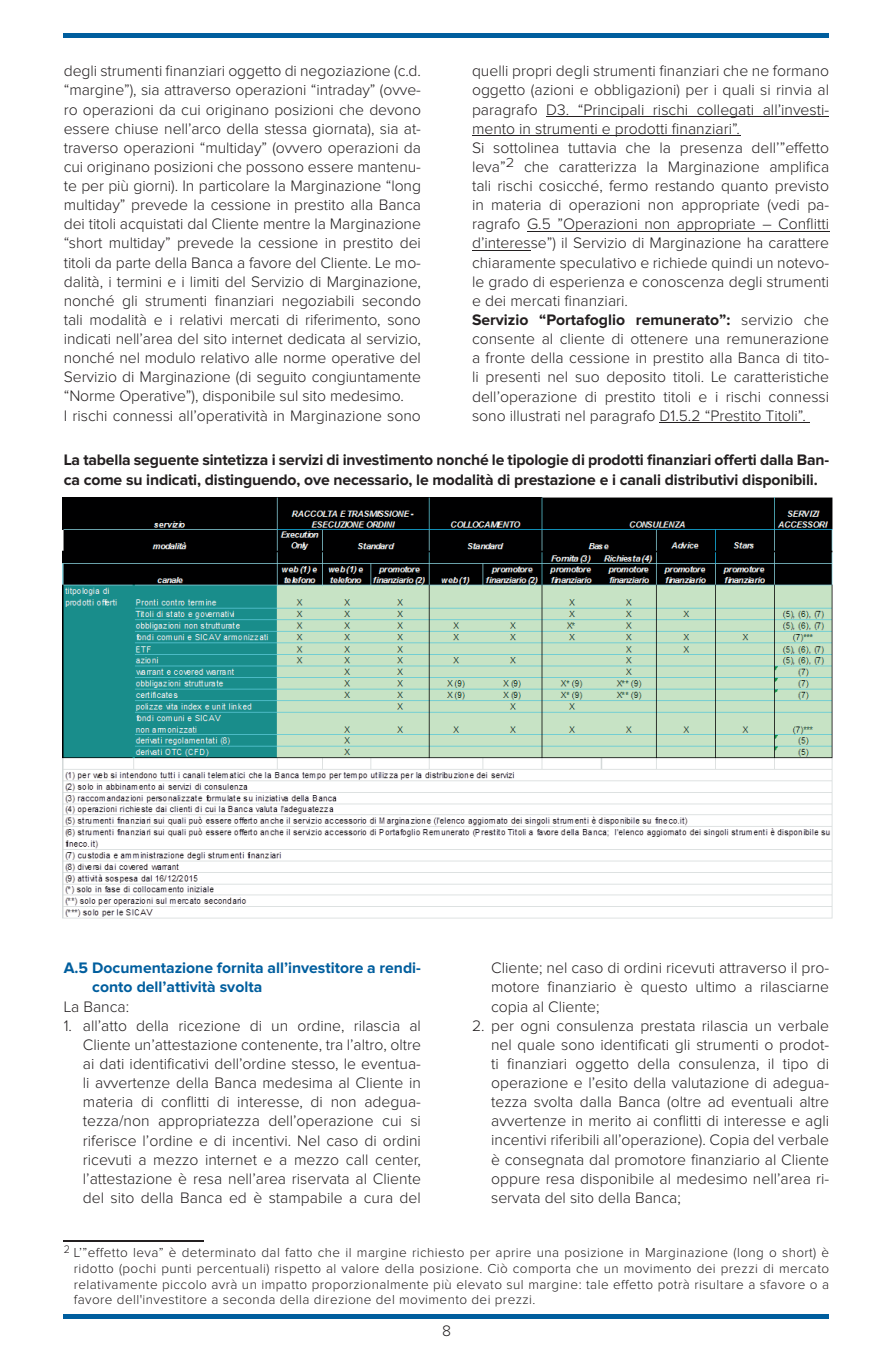
<style>
.page{position:relative;width:893px;height:1372px;background:#fff}
.page>*{position:absolute;margin:0;border:0;box-sizing:border-box;transform-origin:0 0}
.t1{font:300 15.75px/19.1px "Proxima Nova";color:#231f20;text-align:justify}
.t2{font:700 15.75px/19.1px "Proxima Nova";letter-spacing:-.01em;color:#231f20}
.t3{font:700 15.75px/19.1px "Proxima Nova";color:#005e9e}
.t4{font:300 13.5px/15.8px "Proxima Nova";letter-spacing:.03em;color:#231f20;text-align:justify}
.s1{font-weight:700}
</style>
<div class="page">
<hr style="left:546px;top:116px;width:283px;height:1px;background:#231f20">
<hr style="left:472px;top:136px;width:268px;height:1px;background:#231f20">
<hr style="left:527px;top:231px;width:302px;height:1px;background:#231f20">
<hr style="left:472px;top:250px;width:59px;height:1px;background:#231f20">
<hr style="left:660px;top:422px;width:150px;height:1px;background:#231f20">
<div style="left:64px;top:33px;width:765px;height:5px;background:#005e9e"></div>
<hr style="left:64px;top:1314px;width:765px;height:4px;background:#005e9e">
<hr style="left:64px;top:1239px;width:140px;height:2px;background:#231f20">
<img style="left:63px;top:497px;width:769px;height:422px">
<p class="t1" style="left:64px;top:62px;width:359px;text-align:left">degli strumenti finanziari oggetto di negoziazione (c.d. “margine”), sia attraverso operazioni “intraday” (ovve&shy;ro operazioni da cui originano posizioni che devono essere chiuse nell’arco della stessa giornata), sia at&shy;traverso operazioni “multiday” (ovvero operazioni da cui originano posizioni che possono essere mantenu&shy;te per più giorni). In particolare la Marginazione “long multiday” prevede la cessione in prestito alla Banca dei titoli acquistati dal Cliente mentre la Marginazione “short multiday” prevede la cessione in prestito dei titoli da parte della Banca a favore del Cliente. Le mo&shy;dalità, i termini e i limiti del Servizio di Marginazione, nonché gli strumenti finanziari negoziabili secondo tali modalità e i relativi mercati di riferimento, sono indicati nell’area del sito internet dedicata al servizio, nonché nel modulo relativo alle norme operative del Servizio di Marginazione (di seguito congiuntamente “Norme Operative”), disponibile sul sito medesimo.<br>I rischi connessi all’operatività in Marginazione sono</p>
<p class="t1" style="left:472px;top:62px;width:359px;text-align:left">quelli propri degli strumenti finanziari che ne formano oggetto (azioni e obbligazioni) per i quali si rinvia al paragrafo D3. “Principali rischi collegati all’investi&shy;mento in strumenti e prodotti finanziari”.<br>Si sottolinea tuttavia che la presenza dell’”effetto leva”<sup>2</sup> che caratterizza la Marginazione amplifica tali rischi cosicché, fermo restando quanto previsto in materia di operazioni non appropriate (vedi pa&shy;ragrafo G.5 ”Operazioni non appropriate – Conflitti d’interesse”) il Servizio di Marginazione ha carattere chiaramente speculativo e richiede quindi un notevo&shy;le grado di esperienza e conoscenza degli strumenti e dei mercati finanziari.<br><span class="s1">Servizio “Portafoglio remunerato”:</span> servizio che consente al cliente di ottenere una remunerazione a fronte della cessione in prestito alla Banca di tito&shy;li presenti nel suo deposito titoli. Le caratteristiche dell’operazione di prestito titoli e i rischi connessi sono illustrati nel paragrafo D1.5.2 “Prestito Titoli”.</p>
<p class="t2" style="left:64px;top:451px;width:767px">La tabella seguente sintetizza i servizi di investimento nonché le tipologie di prodotti finanziari offerti dalla Ban&shy;ca come su indicati, distinguendo, ove necessario, le modalità di prestazione e i canali distributivi disponibili.</p>
<p class="t3" style="left:92px;top:959px;width:330px;text-indent:-28px">A.5 Documentazione fornita all’investitore a rendi&shy;conto dell’attività svolta</p>
<p class="t1" style="left:64px;top:997px;width:67px">La Banca:</p>
<p class="t1" style="left:83px;top:1016px;width:340px;text-indent:-19px">1. all’atto della ricezione di un ordine, rilascia al Cliente un’attestazione contenente, tra l’altro, oltre ai dati identificativi dell’ordine stesso, le eventua&shy;li avvertenze della Banca medesima al Cliente in materia di conflitti di interesse, di non adegua&shy;tezza/non appropriatezza dell’operazione cui si riferisce l’ordine e di incentivi. Nel caso di ordini ricevuti a mezzo internet e a mezzo call center, l’attestazione è resa nell’area riservata al Cliente del sito della Banca ed è stampabile a cura del</p>
<p class="t1" style="left:491px;top:959px;width:340px">Cliente; nel caso di ordini ricevuti attraverso il pro&shy;motore finanziario è questo ultimo a rilasciarne copia al Cliente;</p>
<p class="t1" style="left:491px;top:1016px;width:340px;text-indent:-19px">2. per ogni consulenza prestata rilascia un verbale nel quale sono identificati gli strumenti o prodot&shy;ti finanziari oggetto della consulenza, il tipo di operazione e l’esito della valutazione di adegua&shy;tezza svolta dalla Banca (oltre ad eventuali altre avvertenze in merito ai conflitti di interesse e agli incentivi riferibili all’operazione). Copia del verbale è consegnata dal promotore finanziario al Cliente oppure resa disponibile al medesimo nell’area ri&shy;servata del sito della Banca;</p>
<p class="t4" style="left:74px;top:1245px;width:757px;text-indent:-10px"><sup>2</sup> L’”effetto leva” è determinato dal fatto che il margine richiesto per aprire una posizione in Marginazione (long o short) è ridotto (pochi punti percentuali) rispetto al valore della posizione. Ciò comporta che un movimento dei prezzi di mercato relativamente piccolo avrà un impatto proporzionalmente più elevato sul margine: tale effetto potrà risultare a sfavore o a favore dell'investitore a seconda della direzione del movimento dei prezzi.</p>
<p class="t1" style="left:442px;top:1321px;width:10px">8</p>
</div>
